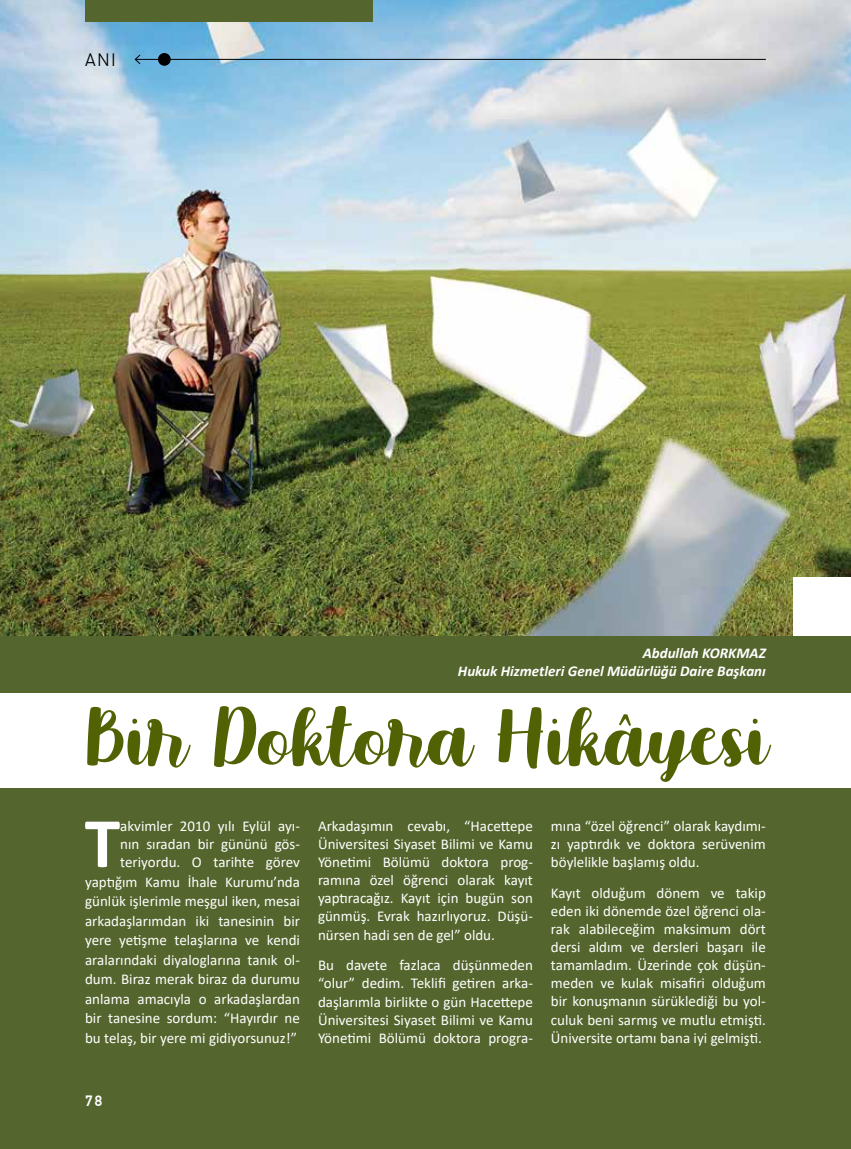
<style>
.page{position:relative;width:851px;height:1149px;background:#fff}
.page>*{position:absolute;margin:0;border:0;box-sizing:border-box;transform-origin:0 0}
.t1{font:100.5px "Moonbright Demo";color:#516204}
.t2{font:700 71.7px "Calibri";color:#fff}
.t3{font:300 18px "PF Din Text Pro";color:#000}
.t4{font:15px/18px "Calibri";color:#fff;text-align:justify}
.t5{font:italic 700 15px/18px "Calibri";color:#fff;text-align:right}
.t6{font:500 15px "PF Din Text Pro";color:#fff}
</style>
<div class="page">
<div style="left:0;top:0;width:850px;height:1148px;background:#54652d"></div>
<img style="left:0;top:0;width:850px;height:635px">
<hr style="left:135px;top:59px;width:630px;height:1px;background:#000">
<svg style="left:135px;top:54px;width:6px;height:10px"></svg>
<div style="left:158px;top:53px;width:13px;height:13px;background:#000;border-radius:50%"></div>
<div style="left:85px;top:0;width:288px;height:21px;background:#54652d"></div>
<div style="left:0;top:693px;width:850px;height:94px;background:#fff"></div>
<div style="left:793px;top:576px;width:57px;height:59px;background:#fff"></div>
<p class="t3" style="left:85px;top:50px;width:32px">ANI</p>
<p class="t5" style="left:458px;top:643px;width:309px">Abdullah KORKMAZ<br>Hukuk Hizmetleri Genel Müdürlüğü Daire Başkanı</p>
<h1 class="t1" style="left:85px;top:688px;width:682px">Bir Doktora Hikâyesi</h1>
<h2 class="t2" style="left:85px;top:792px;width:37px">T</h2>
<p class="t4" style="left:120px;top:816px;width:181px">akvimler 2010 yılı Eylül ayı&shy;nın sıradan bir gününü gös&shy;teriyordu. O tarihte görev</p>
<p class="t4" style="left:85px;top:871px;width:216px;line-height:19.5px">yaptığım Kamu İhale Kurumu’nda günlük işlerimle meşgul iken, mesai arkadaşlarımdan iki tanesinin bir yere yetişme telaşlarına ve kendi aralarındaki diyaloglarına tanık ol&shy;dum. Biraz merak biraz da durumu anlama amacıyla o arkadaşlardan bir tanesine sordum: “Hayırdır ne bu telaş, bir yere mi gidiyorsunuz!”</p>
<p class="t4" style="left:318px;top:816px;width:216px">Arkadaşımın cevabı, “Hacettepe Üniversitesi Siyaset Bilimi ve Kamu Yönetimi Bölümü doktora prog&shy;ramına özel öğrenci olarak kayıt yaptıracağız. Kayıt için bugün son günmüş. Evrak hazırlıyoruz. Düşü&shy;nürsen hadi sen de gel” oldu.</p>
<p class="t4" style="left:318px;top:955px;width:216px">Bu davete fazlaca düşünmeden “olur” dedim. Teklifi getiren arka&shy;daşlarımla birlikte o gün Hacettepe Üniversitesi Siyaset Bilimi ve Kamu Yönetimi Bölümü doktora progra-</p>
<p class="t4" style="left:551px;top:816px;width:216px">mına “özel öğrenci” olarak kaydımı&shy;zı yaptırdık ve doktora serüvenim böylelikle başlamış oldu.</p>
<p class="t4" style="left:551px;top:883px;width:216px">Kayıt olduğum dönem ve takip eden iki dönemde özel öğrenci ola&shy;rak alabileceğim maksimum dört dersi aldım ve dersleri başarı ile tamamladım. Üzerinde çok düşün&shy;meden ve kulak misafiri olduğum bir konuşmanın sürüklediği bu yol&shy;culuk beni sarmış ve mutlu etmişti.<br>Üniversite ortamı bana iyi gelmişti.</p>
<p class="t6" style="left:85px;top:1091px;width:19px">78</p>
</div>
